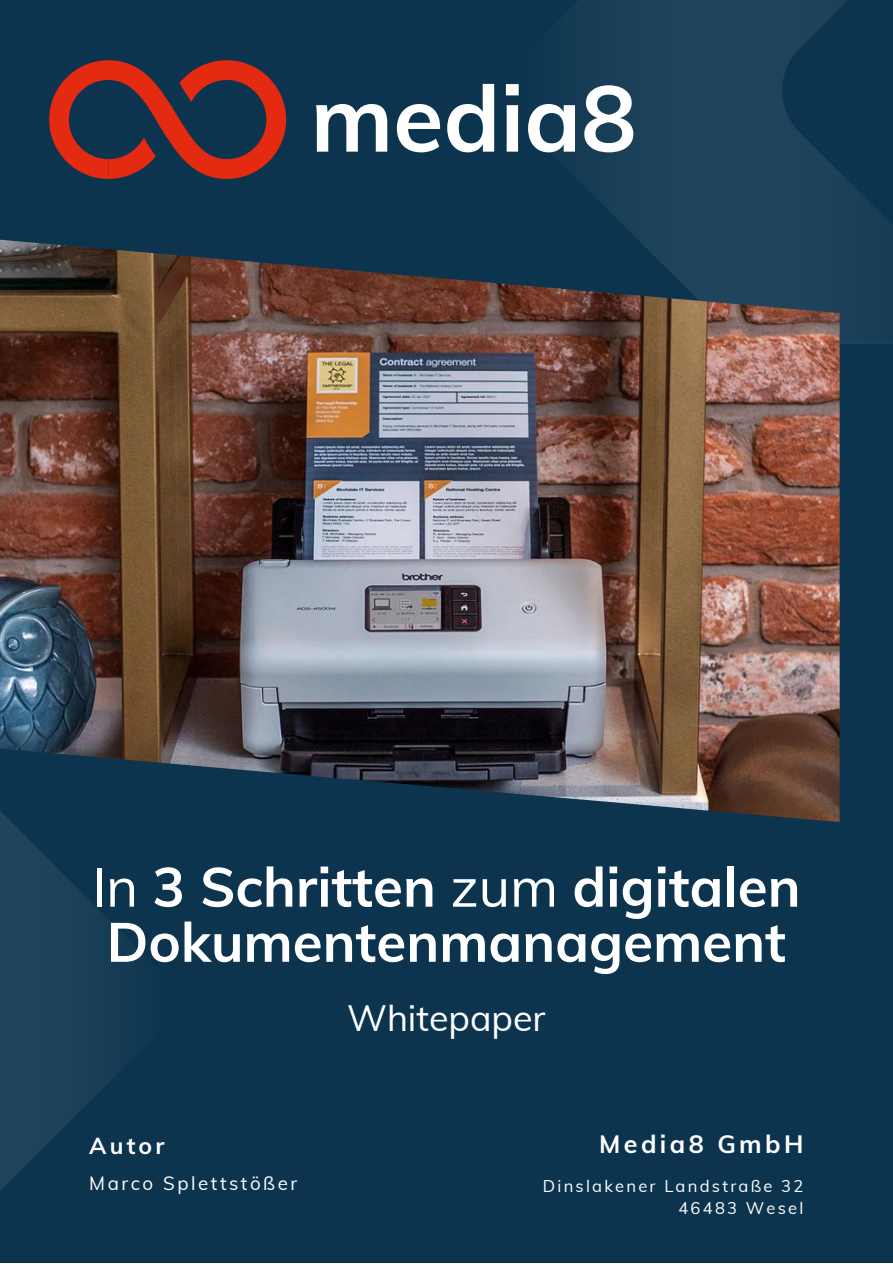
<style>
.page{position:relative;width:893px;height:1264px;background:#fff}
.page>*{position:absolute;margin:0;border:0;box-sizing:border-box;transform-origin:0 0}
.t1{font:700 54.6px/55.1px "Muli";color:#fff}
.t2{font:35.85px "Muli";color:#fff}
.t3{font:700 25.05px "Muli";letter-spacing:.135em;color:#fff}
.t4{font:700 23.1px "Muli";letter-spacing:.135em;color:#fff}
.t5{font:18.75px "Muli";letter-spacing:.135em;color:#fff}
.t6{font:16.5px "Muli";letter-spacing:.135em;color:#fff}
.s1{font-weight:400}
</style>
<div class="page">
<div style="left:0;top:0;width:892px;height:1262px;background:#0c344e"></div>
<svg style="left:518px;top:0;width:374px;height:344px;fill:#1a4058"></svg>
<svg style="left:0;top:822px;width:110px;height:368px;fill:#1c425a"></svg>
<img style="left:0;top:239px;width:839px;height:583px">
<svg style="left:49px;top:60px;width:237px;height:119px"></svg>
<svg style="left:316px;top:104px;width:71px;height:48px"></svg>
<svg style="left:397px;top:104px;width:43px;height:48px"></svg>
<svg style="left:447px;top:84px;width:47px;height:68px"></svg>
<svg style="left:506px;top:84px;width:12px;height:68px"></svg>
<svg style="left:528px;top:104px;width:47px;height:48px"></svg>
<svg style="left:584px;top:85px;width:49px;height:67px"></svg>
<p class="t1" style="left:92px;top:858px;width:710px"><span class="s1">In</span> 3 Schritten <span class="s1">zum</span> digitalen<br>Dokumentenmanagement</p>
<p class="t2" style="left:347px;top:995px;width:200px">Whitepaper</p>
<p class="t4" style="left:89px;top:1130px;width:77px">Autor</p>
<p class="t5" style="left:89px;top:1171px;width:209px">Marco Splettstößer</p>
<p class="t3" style="left:599px;top:1127px;width:206px">Media8 GmbH</p>
<p class="t6" style="left:543px;top:1174px;width:262px">Dinslakener Landstraße 32</p>
<p class="t6" style="left:678px;top:1197px;width:126px">46483 Wesel</p>
</div>
